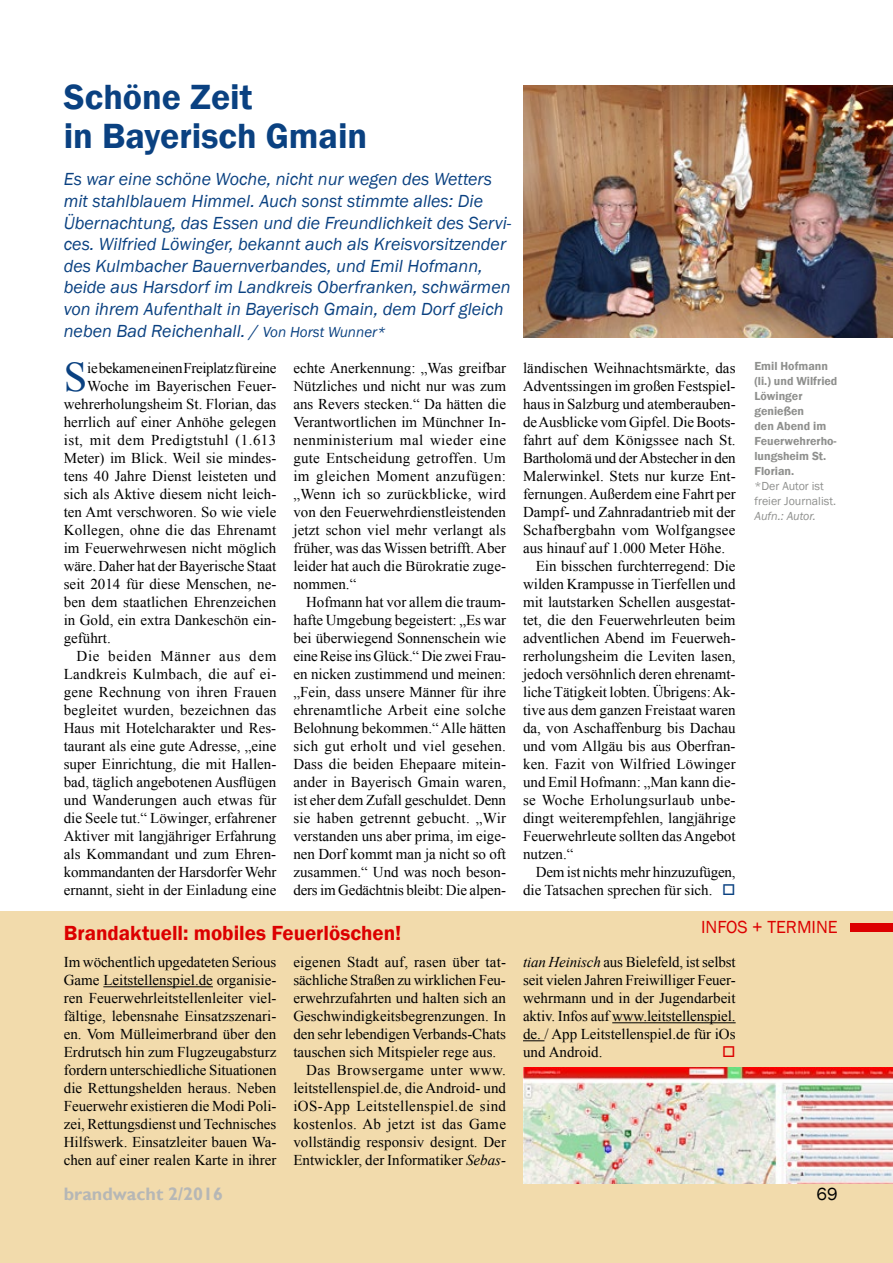
<style>
.page{position:relative;width:893px;height:1263px;background:#fff}
.page>*{position:absolute;margin:0;border:0;box-sizing:border-box;transform-origin:0 0}
.t1{font:42.15px "Times New Roman";color:#0a4181}
.t2{font:600 36px/39px "Franklin Gothic";color:#0a4181}
.t3{font:600 21px "Franklin Gothic";color:#dc0000}
.t4{font:italic 18px/21.6px "Franklin Gothic";color:#0a4181}
.t5{font:700 18px "Gill Sans";color:#b6b7b6}
.t6{font:18px "Franklin Gothic";color:#dc0000}
.t7{font:18px "Franklin Gothic";color:#000}
.t8{font:15px/18px "Times New Roman";color:#000;text-align:justify}
.t9{font:15px "Times New Roman";letter-spacing:.025em;color:#000}
.t10{font:15px "Times New Roman";letter-spacing:-.025em;color:#000}
.t11{font:15px "Times New Roman";letter-spacing:.03em;color:#000}
.t12{font:15px "Times New Roman";letter-spacing:.02em;color:#000}
.t13{font:15px "Times New Roman";letter-spacing:.045em;color:#000}
.t14{font:600 12px/15px "Franklin Gothic";color:#8f908e}
.t15{font:12px/15px "Franklin Gothic";color:#8f908e}
.t16{font:italic 12px "Franklin Gothic";color:#8f908e}
.s1{font-size:15px}
.s2{font-style:italic}
.s3{color:#0a4181}
</style>
<div class="page">
<img style="left:523px;top:85px;width:370px;height:252px">
<div style="left:0;top:911px;width:893px;height:352px;background:#f2dbac"></div>
<hr style="left:103px;top:986px;width:110px;height:1px;background:#000">
<hr style="left:612px;top:1022px;width:124px;height:1px;background:#000">
<svg style="left:523px;top:1040px;width:21px;height:1px"></svg>
<div style="left:850px;top:923px;width:43px;height:8px;background:#dc0000"></div>
<img style="left:523px;top:1068px;width:370px;height:115px">
<h2 class="t2" style="left:64px;top:78px;width:305px">Schöne Zeit<br>in Bayerisch Gmain</h2>
<p class="t4" style="left:64px;top:169px;width:449px">Es war eine schöne Woche, nicht nur wegen des Wetters mit stahlblauem Himmel. Auch sonst stimmte alles: Die Übernachtung, das Essen und die Freundlichkeit des Servi&shy;ces. Wilfried Löwinger, bekannt auch als Kreisvorsitzender des Kulmbacher Bauernverbandes, und Emil Hofmann, beide aus Harsdorf im Landkreis Oberfranken, schwärmen von ihrem Aufenthalt in Bayerisch Gmain, dem Dorf gleich neben Bad Reichenhall. / <span class="s1">Von Horst Wunner*</span></p>
<h1 class="t1" style="left:64px;top:349px;width:25px">S</h1>
<p class="t10" style="left:87px;top:358px;width:191px">ie bekamen einen Freiplatz für eine</p>
<p class="t8" style="left:293px;top:359px;width:214px">echte Anerkennung: „Was greifbar Nützliches und nicht nur was zum ans Revers stecken.“ Da hätten die Verantwortlichen im Münchner In&shy;nenministerium mal wieder eine gute Entscheidung getroffen. Um im gleichen Moment anzufügen: „Wenn ich so zurückblicke, wird von den Feuerwehrdienstleistenden jetzt schon viel mehr verlangt als früher, was das Wissen betrifft. Aber leider hat auch die Bürokratie zuge&shy;nommen.“</p>
<p class="t8" style="left:293px;top:593px;width:214px;text-indent:13px">Hofmann hat vor allem die traum&shy;hafte Umgebung begeistert: „Es war bei überwiegend Sonnenschein wie eine Reise ins Glück.“ Die zwei Frau&shy;en nicken zustimmend und meinen: „Fein, dass unsere Männer für ihre ehrenamtliche Arbeit eine solche Belohnung bekommen.“ Alle hätten sich gut erholt und viel gesehen.<br>Dass die beiden Ehepaare mitein&shy;ander in Bayerisch Gmain waren, ist eher dem Zufall geschuldet. Denn sie haben getrennt gebucht. „Wir verstanden uns aber prima, im eige&shy;nen Dorf kommt man ja nicht so oft zusammen.“ Und was noch beson&shy;ders im Gedächtnis bleibt: Die alpen-</p>
<p class="t8" style="left:87px;top:377px;width:191px">Woche im Bayerischen Feuer-</p>
<p class="t8" style="left:64px;top:395px;width:214px">wehrerholungsheim St. Florian, das</p>
<p class="t8" style="left:64px;top:413px;width:214px">herrlich auf einer Anhöhe gelegen</p>
<p class="t11" style="left:64px;top:430px;width:214px">ist, mit dem Predigtstuhl (1.613</p>
<p class="t8" style="left:64px;top:449px;width:214px">Meter) im Blick. Weil sie mindes-</p>
<p class="t8" style="left:64px;top:467px;width:214px">tens 40 Jahre Dienst leisteten und</p>
<p class="t8" style="left:64px;top:485px;width:214px">sich als Aktive diesem nicht leich-</p>
<p class="t8" style="left:64px;top:503px;width:214px">ten Amt verschworen. So wie viele</p>
<p class="t8" style="left:64px;top:521px;width:214px">Kollegen, ohne die das Ehrenamt</p>
<p class="t8" style="left:64px;top:539px;width:214px">im Feuerwehrwesen nicht möglich</p>
<p class="t8" style="left:64px;top:557px;width:214px">wäre. Daher hat der Bayerische Staat</p>
<p class="t8" style="left:64px;top:575px;width:214px">seit 2014 für diese Menschen, ne-</p>
<p class="t8" style="left:64px;top:593px;width:214px">ben dem staatlichen Ehrenzeichen</p>
<p class="t8" style="left:64px;top:611px;width:214px">in Gold, ein extra Dankeschön ein-</p>
<p class="t8" style="left:64px;top:629px;width:49px">geführt.</p>
<p class="t13" style="left:77px;top:646px;width:201px">Die beiden Männer aus dem</p>
<p class="t9" style="left:64px;top:664px;width:214px">Landkreis Kulmbach, die auf ei-</p>
<p class="t8" style="left:64px;top:683px;width:214px">gene Rechnung von ihren Frauen</p>
<p class="t8" style="left:64px;top:701px;width:214px">begleitet wurden, bezeichnen das</p>
<p class="t8" style="left:64px;top:719px;width:214px">Haus mit Hotelcharakter und Res-</p>
<p class="t8" style="left:64px;top:737px;width:214px">taurant als eine gute Adresse, „eine</p>
<p class="t8" style="left:64px;top:755px;width:214px">super Einrichtung, die mit Hallen-</p>
<p class="t8" style="left:64px;top:773px;width:214px">bad, täglich angebotenen Ausflügen</p>
<p class="t8" style="left:64px;top:791px;width:214px">und Wanderungen auch etwas für</p>
<p class="t8" style="left:64px;top:809px;width:214px">die Seele tut.“ Löwinger, erfahrener</p>
<p class="t8" style="left:64px;top:827px;width:214px">Aktiver mit langjähriger Erfahrung</p>
<p class="t8" style="left:64px;top:845px;width:214px">als Kommandant und zum Ehren-</p>
<p class="t8" style="left:64px;top:863px;width:214px">kommandanten der Harsdorfer Wehr</p>
<p class="t8" style="left:64px;top:881px;width:214px">ernannt, sieht in der Einladung eine</p>
<h3 class="t3" style="left:64px;top:920px;width:339px">Brandaktuell: mobiles Feuerlöschen!</h3>
<p class="t8" style="left:64px;top:953px;width:214px">Im wöchentlich upgedateten Serious Game Leitstellenspiel.de organisie&shy;ren Feuerwehrleitstellenleiter viel&shy;fältige, lebensnahe Einsatzszenari&shy;en. Vom Mülleimerbrand über den Erdrutsch hin zum Flugzeugabsturz fordern unterschiedliche Situationen die Rettungshelden heraus. Neben Feuerwehr existieren die Modi Poli&shy;zei, Rettungsdienst und Technisches Hilfswerk. Einsatzleiter bauen Wa&shy;chen auf einer realen Karte in ihrer</p>
<p class="t8" style="left:293px;top:953px;width:214px">eigenen Stadt auf, rasen über tat-</p>
<p class="t8" style="left:293px;top:971px;width:214px">sächliche Straßen zu wirklichen Feu-</p>
<p class="t8" style="left:293px;top:989px;width:214px">erwehrzufahrten und halten sich an</p>
<p class="t8" style="left:293px;top:1007px;width:214px">Geschwindigkeitsbegrenzungen. In</p>
<p class="t8" style="left:293px;top:1025px;width:214px">den sehr lebendigen Verbands-Chats</p>
<p class="t8" style="left:293px;top:1043px;width:204px">tauschen sich Mitspieler rege aus.</p>
<p class="t9" style="left:306px;top:1060px;width:201px">Das Browsergame unter www.</p>
<p class="t8" style="left:293px;top:1079px;width:214px">leitstellenspiel.de, die Android- und</p>
<p class="t9" style="left:293px;top:1096px;width:214px">iOS-App Leitstellenspiel.de sind</p>
<p class="t9" style="left:293px;top:1114px;width:214px">kostenlos. Ab jetzt ist das Game</p>
<p class="t8" style="left:293px;top:1133px;width:214px">vollständig responsiv designt. Der</p>
<p class="t8" style="left:293px;top:1151px;width:214px">Entwickler, der Informatiker <span class="s2">Sebas-</span></p>
<p class="t8" style="left:523px;top:359px;width:214px">ländischen Weihnachtsmärkte, das</p>
<p class="t8" style="left:523px;top:377px;width:214px">Adventssingen im großen Festspiel-</p>
<p class="t8" style="left:523px;top:395px;width:214px">haus in Salzburg und atemberauben-</p>
<p class="t8" style="left:523px;top:413px;width:214px">de Ausblicke vom Gipfel. Die Boots-</p>
<p class="t8" style="left:523px;top:431px;width:214px">fahrt auf dem Königssee nach St.</p>
<p class="t8" style="left:523px;top:449px;width:214px">Bartholomä und der Abstecher in den</p>
<p class="t8" style="left:523px;top:467px;width:214px">Malerwinkel. Stets nur kurze Ent-</p>
<p class="t8" style="left:523px;top:485px;width:214px">fernungen. Außerdem eine Fahrt per</p>
<p class="t8" style="left:523px;top:503px;width:214px">Dampf- und Zahnradantrieb mit der</p>
<p class="t8" style="left:523px;top:521px;width:214px">Schafbergbahn vom Wolfgangsee</p>
<p class="t8" style="left:523px;top:539px;width:204px">aus hinauf auf 1.000 Meter Höhe.</p>
<p class="t8" style="left:536px;top:557px;width:201px">Ein bisschen furchterregend: Die</p>
<p class="t8" style="left:523px;top:575px;width:214px">wilden Krampusse in Tierfellen und</p>
<p class="t8" style="left:523px;top:593px;width:214px">mit lautstarken Schellen ausgestat-</p>
<p class="t8" style="left:523px;top:611px;width:214px">tet, die den Feuerwehrleuten beim</p>
<p class="t8" style="left:523px;top:629px;width:214px">adventlichen Abend im Feuerweh-</p>
<p class="t8" style="left:523px;top:647px;width:214px">rerholungsheim die Leviten lasen,</p>
<p class="t8" style="left:523px;top:665px;width:214px">jedoch versöhnlich deren ehrenamt-</p>
<p class="t8" style="left:523px;top:683px;width:214px">liche Tätigkeit lobten. Übrigens: Ak-</p>
<p class="t8" style="left:523px;top:701px;width:214px">tive aus dem ganzen Freistaat waren</p>
<p class="t8" style="left:523px;top:719px;width:214px">da, von Aschaffenburg bis Dachau</p>
<p class="t8" style="left:523px;top:737px;width:214px">und vom Allgäu bis aus Oberfran-</p>
<p class="t8" style="left:523px;top:755px;width:214px">ken. Fazit von Wilfried Löwinger</p>
<p class="t8" style="left:523px;top:773px;width:214px">und Emil Hofmann: „Man kann die-</p>
<p class="t12" style="left:523px;top:790px;width:214px">se Woche Erholungsurlaub unbe-</p>
<p class="t8" style="left:523px;top:809px;width:214px">dingt weiterempfehlen, langjährige</p>
<p class="t8" style="left:523px;top:827px;width:214px">Feuerwehrleute sollten das Angebot</p>
<p class="t8" style="left:523px;top:845px;width:52px">nutzen.“</p>
<p class="t8" style="left:536px;top:863px;width:201px">Dem ist nichts mehr hinzuzufügen,</p>
<p class="t8" style="left:523px;top:881px;width:214px">die Tatsachen sprechen für sich. <span class="s3">□</span></p>
<p class="t14" style="left:754px;top:359px;width:84px">Emil Hofmann (li.) und Wilfried<br>Löwinger genießen<br>den Abend im<br>Feuerwehrerho&shy;lungsheim St.<br>Florian.</p>
<p class="t15" style="left:754px;top:479px;width:83px">*Der Autor ist freier Journalist.</p>
<p class="t16" style="left:754px;top:509px;width:63px">Aufn.: Autor.</p>
<p class="t6" style="left:701px;top:916px;width:138px">INFOS + TERMINE</p>
<p class="t8" style="left:523px;top:953px;width:214px"><span class="s2">tian Heinisch</span> aus Bielefeld, ist selbst seit vielen Jahren Freiwilliger Feuer&shy;wehrmann und in der Jugendarbeit aktiv. Infos auf www.leitstellenspiel. de. / App Leitstellenspiel.de für iOs und Android.</p>
<p class="t5" style="left:64px;top:1183px;width:161px">brandwacht 2/2016</p>
<p class="t7" style="left:817px;top:1182px;width:23px">69</p>
</div>
